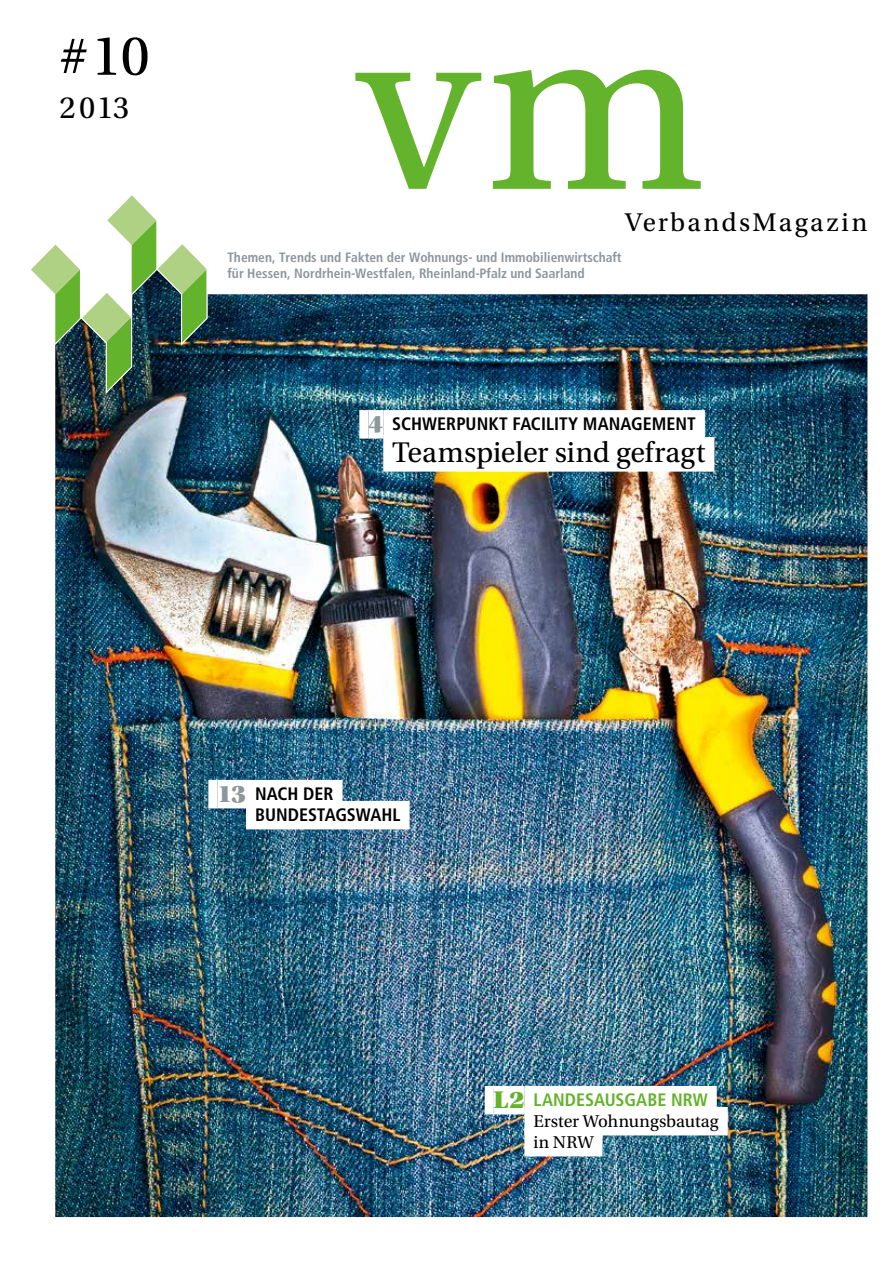
<style>
.page{position:relative;width:893px;height:1263px;background:#fff}
.page>*{position:absolute;margin:0;border:0;box-sizing:border-box;transform-origin:0 0}
.t1{font:251.85px "Utopia Std";color:#64b32c}
.t2{font:58.5px "Utopia Std";color:#000}
.t3{font:32.4px "Utopia Std";color:#000}
.t4{font:30px "Utopia Std";color:#000}
.t5{font:27px "Utopia Std";letter-spacing:.085em;color:#000}
.t6{font:700 condensed 18px/21px "Frutiger LT Std";color:#000}
.t7{font:18px/21px "Utopia Std";color:#000}
.t8{font:700 condensed 18px "Frutiger LT Std";letter-spacing:.005em;color:#64b32c}
.t9{font:700 condensed 13.5px/16.5px "Frutiger LT Std";color:#8d969b}
.s1{font-family:"Utopia Std Black Headline";font-weight:400;font-stretch:normal;font-size:25.5px;color:#8d969b}
.s2{font-family:"Utopia Std Black Headline";font-weight:400;font-stretch:normal;font-size:25.5px}
</style>
<div class="page">
<img style="left:55px;top:294px;width:813px;height:924px">
<svg style="left:31px;top:195px;width:177px;height:200px"></svg>
<h2 class="t2" style="left:60px;top:24px;width:92px">#10</h2>
<h3 class="t3" style="left:60px;top:90px;width:71px">2013</h3>
<h1 class="t1" style="left:357px;top:-29px;width:350px">vm</h1>
<h3 class="t5" style="left:625px;top:207px;width:244px">VerbandsMagazin</h3>
<p class="t9" style="left:227px;top:249px;width:396px">Themen, Trends und Fakten der Wohnungs- und Immobilienwirtschaft für Hessen, Nordrhein-Westfalen, Rheinland-Pfalz und Saarland</p>
<h3 class="t6" style="left:368px;top:414px;width:329px"><span class="s1">4</span> Schwerpunkt Facility Management</h3>
<h3 class="t4" style="left:392px;top:436px;width:315px">Teamspieler sind gefragt</h3>
<h3 class="t6" style="left:255px;top:783px;width:144px;text-indent:-38px"><span class="s1">13</span> Nach der<br>Bundestagswahl</h3>
<h3 class="t8" style="left:494px;top:1089px;width:216px"><span class="s2">L2</span> Landesausgabe NRW</h3>
<h3 class="t7" style="left:533px;top:1111px;width:187px">Erster Wohnungsbautag in NRW</h3>
</div>
